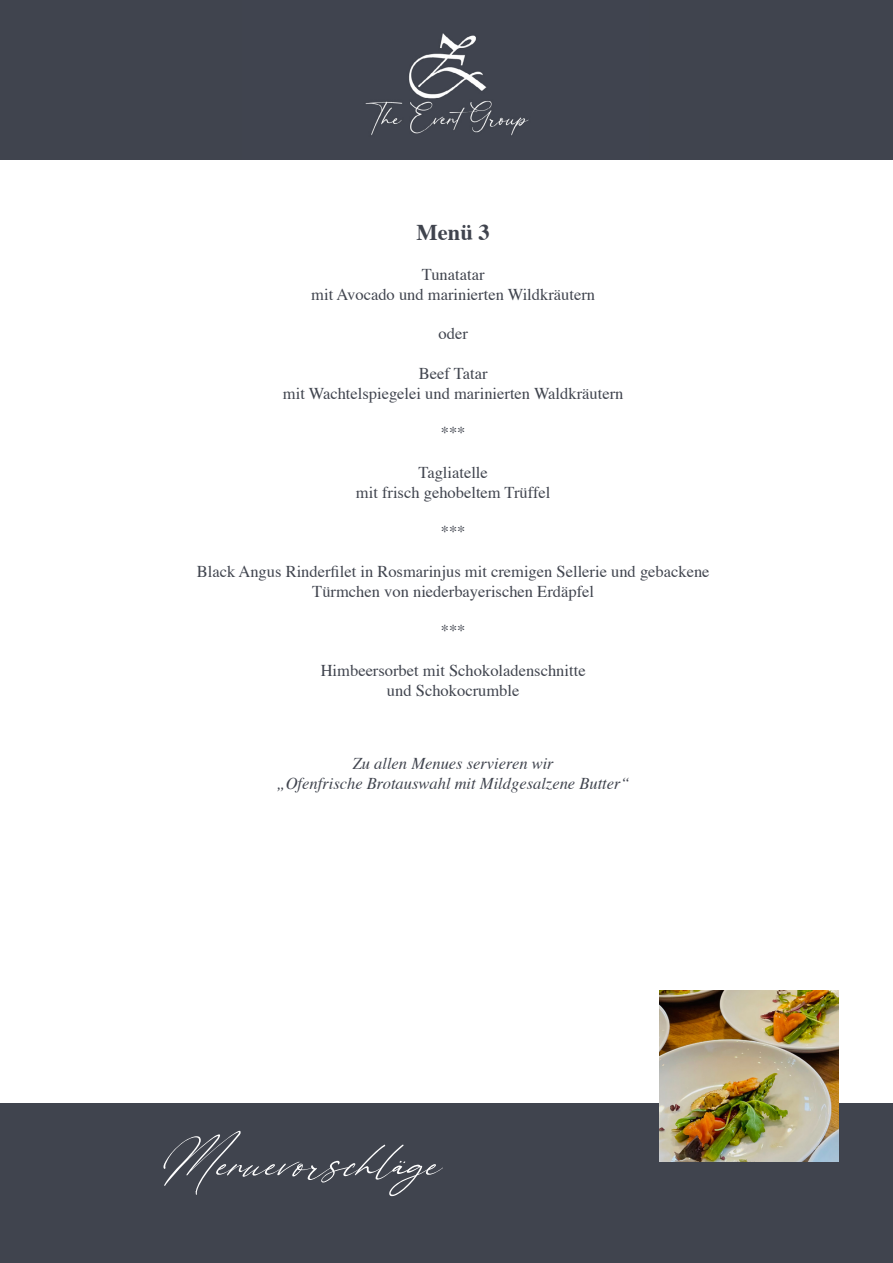
<style>
.page{position:relative;width:893px;height:1263px;background:#fff}
.page>*{position:absolute;margin:0;border:0;box-sizing:border-box;transform-origin:0 0}
.t1{font:italic 90px "Eternal Amsterdam";color:#fff}
.t2{font:700 22.5px "Times";color:#40444e}
.t3{font:16.5px/19.8px "Times";color:#40444e;text-align:center}
.t4{font:italic 16.5px/19.8px "Times";color:#40444e;text-align:center}
</style>
<div class="page">
<div style="left:0;top:0;width:893px;height:159px;background:#40444e"></div>
<img style="left:365px;top:33px;width:164px;height:103px">
<div style="left:0;top:1103px;width:893px;height:160px;background:#40444e"></div>
<img style="left:659px;top:991px;width:180px;height:170px">
<h2 class="t2" style="left:417px;top:211px;width:75px">Menü 3</h2>
<p class="t3" style="left:311px;top:263px;width:285px">Tunatatar<br>mit Avocado und marinierten Wildkräutern</p>
<p class="t3" style="left:438px;top:322px;width:31px">oder</p>
<p class="t3" style="left:283px;top:362px;width:342px">Beef Tatar<br>mit Wachtelspiegelei und marinierten Waldkräutern</p>
<p class="t3" style="left:441px;top:421px;width:26px">***</p>
<p class="t3" style="left:356px;top:461px;width:196px">Tagliatelle<br>mit frisch gehobeltem Trüffel</p>
<p class="t3" style="left:441px;top:520px;width:26px">***</p>
<p class="t3" style="left:197px;top:560px;width:514px">Black Angus Rinderfilet in Rosmarinjus mit cremigen Sellerie und gebackene<br>Türmchen von niederbayerischen Erdäpfel</p>
<p class="t3" style="left:441px;top:619px;width:26px">***</p>
<p class="t3" style="left:321px;top:659px;width:266px">Himbeersorbet mit Schokoladenschnitte und Schokocrumble</p>
<p class="t4" style="left:277px;top:753px;width:355px">Zu allen Menues servieren wir<br>„Ofenfrische Brotauswahl mit Mildgesalzene Butter“</p>
<h1 class="t1" style="left:155px;top:1120px;width:280px">Menuevorschläge</h1>
</div>
